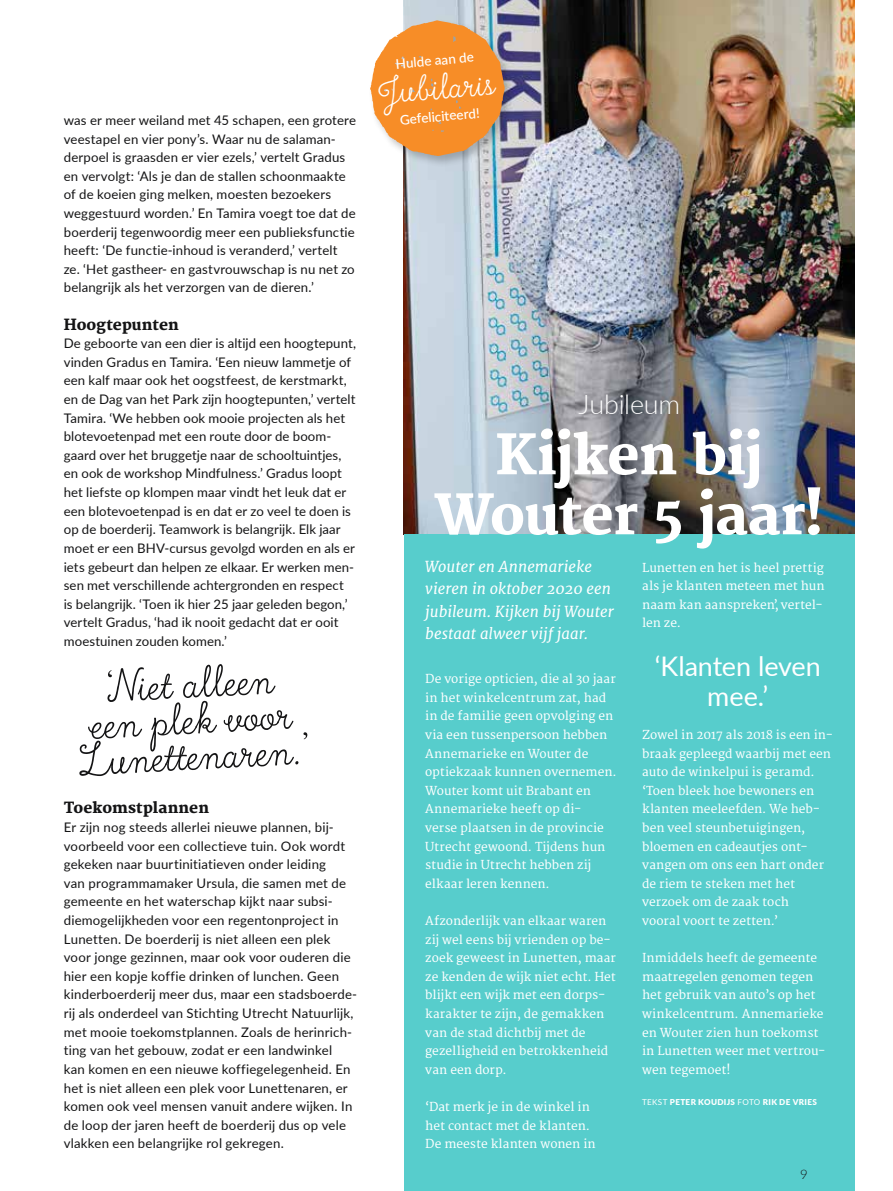
<style>
.page{position:relative;width:893px;height:1191px;background:#fff}
.page>*{position:absolute;margin:0;border:0;box-sizing:border-box;transform-origin:0 0}
.t1{font:54px "True North Script";color:#141415}
.t2{font:800 54px/60px "Merriweather";letter-spacing:-.02em;color:#fff;text-align:center}
.t3{font:43.95px "True North Script";color:#fff}
.t4{font:27px/30px "Lato";letter-spacing:-.005em;color:#fff;text-align:center}
.t5{font:300 27px "Lato";letter-spacing:-.01em;color:#fff}
.t6{font:italic 15px/22.5px "Merriweather";color:#fff}
.t7{font:800 15px "Merriweather";color:#141415}
.t8{font:500 13.5px "Lato";color:#fff}
.t9{font:13.2px/18.6px "Lato";letter-spacing:.01em;color:#141415}
.t10{font:300 13.2px "Lato";color:#141415}
.t11{font:12px/18.6px "Merriweather";color:#fff}
.t12{font:900 8.1px "Lato";letter-spacing:.045em;color:#fff}
.s1{font-weight:400}
</style>
<div class="page">
<img style="left:404px;top:0;width:451px;height:534px">
<div style="left:404px;top:534px;width:451px;height:657px;background:#57cdcc"></div>
<div style="left:368px;top:18px;width:148px;height:150px;background:#141415;opacity:.25"></div>
<svg style="left:370px;top:20px;width:135px;height:136px;background:#eb9c50"></svg>
<p class="t9" style="left:64px;top:110px;width:294px">was er meer weiland met 45 schapen, een grotere veestapel en vier pony’s. Waar nu de salaman&shy;derpoel is graasden er vier ezels,’ vertelt Gradus en vervolgt: ‘Als je dan de stallen schoonmaakte of de koeien ging melken, moesten bezoekers weggestuurd worden.’ En Tamira voegt toe dat de boerderij tegenwoordig meer een publieksfunctie heeft: ‘De functie-inhoud is veranderd,’ vertelt ze. ‘Het gastheer- en gastvrouwschap is nu net zo belangrijk als het verzorgen van de dieren.’</p>
<p class="t7" style="left:64px;top:315px;width:117px">Hoogtepunten</p>
<p class="t9" style="left:64px;top:333px;width:294px">De geboorte van een dier is altijd een hoogtepunt, vinden Gradus en Tamira. ‘Een nieuw lammetje of een kalf maar ook het oogstfeest, de kerstmarkt, en de Dag van het Park zijn hoogtepunten,’ vertelt Tamira. ‘We hebben ook mooie projecten als het blotevoetenpad met een route door de boom&shy;gaard over het bruggetje naar de schooltuintjes, en ook de workshop Mindfulness.’ Gradus loopt het liefste op klompen maar vindt het leuk dat er een blotevoetenpad is en dat er zo veel te doen is op de boerderij. Teamwork is belangrijk. Elk jaar moet er een BHV-cursus gevolgd worden en als er iets gebeurt dan helpen ze elkaar. Er werken men&shy;sen met verschillende achtergronden en respect<br>is belangrijk. ‘Toen ik hier 25 jaar geleden begon,’ vertelt Gradus, ‘had ik nooit gedacht dat er ooit moestuinen zouden komen.’</p>
<h1 class="t1" style="left:103px;top:658px;width:170px;rotate:-3deg">‘Niet alleen</h1>
<h1 class="t1" style="left:89px;top:695px;width:203px;rotate:-3deg">een plek voor</h1>
<h1 class="t1" style="left:77px;top:731px;width:230px;rotate:-3deg">Lunett enaren.’</h1>
<p class="t7" style="left:64px;top:799px;width:147px">Toekomstplannen</p>
<p class="t9" style="left:64px;top:817px;width:295px">Er zijn nog steeds allerlei nieuwe plannen, bij&shy;voorbeeld voor een collectieve tuin. Ook wordt gekeken naar buurtinitiatieven onder leiding<br>van programmamaker Ursula, die samen met de gemeente en het waterschap kijkt naar subsi&shy;diemogelijkheden voor een regentonproject in Lunetten. De boerderij is niet alleen een plek voor jonge gezinnen, maar ook voor ouderen die hier een kopje koffie drinken of lunchen. Geen kinderboerderij meer dus, maar een stadsboerde&shy;rij als onderdeel van Stichting Utrecht Natuurlijk, met mooie toekomstplannen. Zoals de herinrich&shy;ting van het gebouw, zodat er een landwinkel<br>kan komen en een nieuwe koffiegelegenheid. En het is niet alleen een plek voor Lunettenaren, er komen ook veel mensen vanuit andere wijken. In de loop der jaren heeft de boerderij dus op vele vlakken een belangrijke rol gekregen.</p>
<p class="t8" style="left:395px;top:54px;width:80px;rotate:-5deg">Hulde aan de</p>
<h2 class="t3" style="left:378px;top:68px;width:117px;rotate:-5deg">Jubilaris</h2>
<p class="t8" style="left:399px;top:110px;width:81px;rotate:-5deg">Gefeliciteerd!</p>
<h3 class="t5" style="left:578px;top:386px;width:103px">Jubileum</h3>
<h1 class="t2" style="left:434px;top:427px;width:392px">Kijken bij<br>Wouter 5 jaar!</h1>
<p class="t6" style="left:425px;top:555px;width:190px">Wouter en Annemarieke vieren in oktober 2020 een jubileum. Kijken bij Wouter bestaat alweer vijf jaar.</p>
<p class="t11" style="left:425px;top:670px;width:193px">De vorige opticien, die al 30 jaar in het winkelcentrum zat, had in de familie geen opvolging en via een tussenpersoon hebben<br>Annemarieke en Wouter de optiekzaak kunnen overnemen.<br>Wouter komt uit Brabant en<br>Annemarieke heeft op di-<br>verse plaatsen in de provincie<br>Utrecht gewoond. Tijdens hun studie in Utrecht hebben zij elkaar leren kennen.</p>
<p class="t11" style="left:425px;top:912px;width:192px">Afzonderlijk van elkaar waren zij wel eens bij vrienden op be&shy;zoek geweest in Lunetten, maar ze kenden de wijk niet echt. Het blijkt een wijk met een dorps&shy;karakter te zijn, de gemakken van de stad dichtbij met de gezelligheid en betrokkenheid van een dorp.</p>
<p class="t11" style="left:425px;top:1098px;width:172px">‘Dat merk je in de winkel in het contact met de klanten.<br>De meeste klanten wonen in</p>
<p class="t11" style="left:642px;top:558px;width:184px">Lunetten en het is heel prettig als je klanten meteen met hun naam kan aanspreken,’ vertel&shy;len ze.</p>
<h3 class="t4" style="left:655px;top:650px;width:168px">‘Klanten leven mee.’</h3>
<p class="t11" style="left:642px;top:726px;width:192px">Zowel in 2017 als 2018 is een in&shy;braak gepleegd waarbij met een auto de winkelpui is geramd. ‘Toen bleek hoe bewoners en klanten meeleefden. We heb&shy;ben veel steunbetuigingen, bloemen en cadeautjes ont&shy;vangen om ons een hart onder de riem te steken met het verzoek om de zaak toch<br>vooral voort te zetten.’</p>
<p class="t11" style="left:642px;top:949px;width:185px">Inmiddels heeft de gemeente maatregelen genomen tegen het gebruik van auto’s op het winkelcentrum. Annemarieke en Wouter zien hun toekomst in Lunetten weer met vertrou&shy;wen tegemoet!</p>
<p class="t12" style="left:642px;top:1095px;width:176px"><span class="s1">TEKST</span> PETER KOUDIJS <span class="s1">FOTO</span> RIK DE VRIES</p>
<p class="t10" style="left:800px;top:1164px;width:9px">9</p>
</div>
